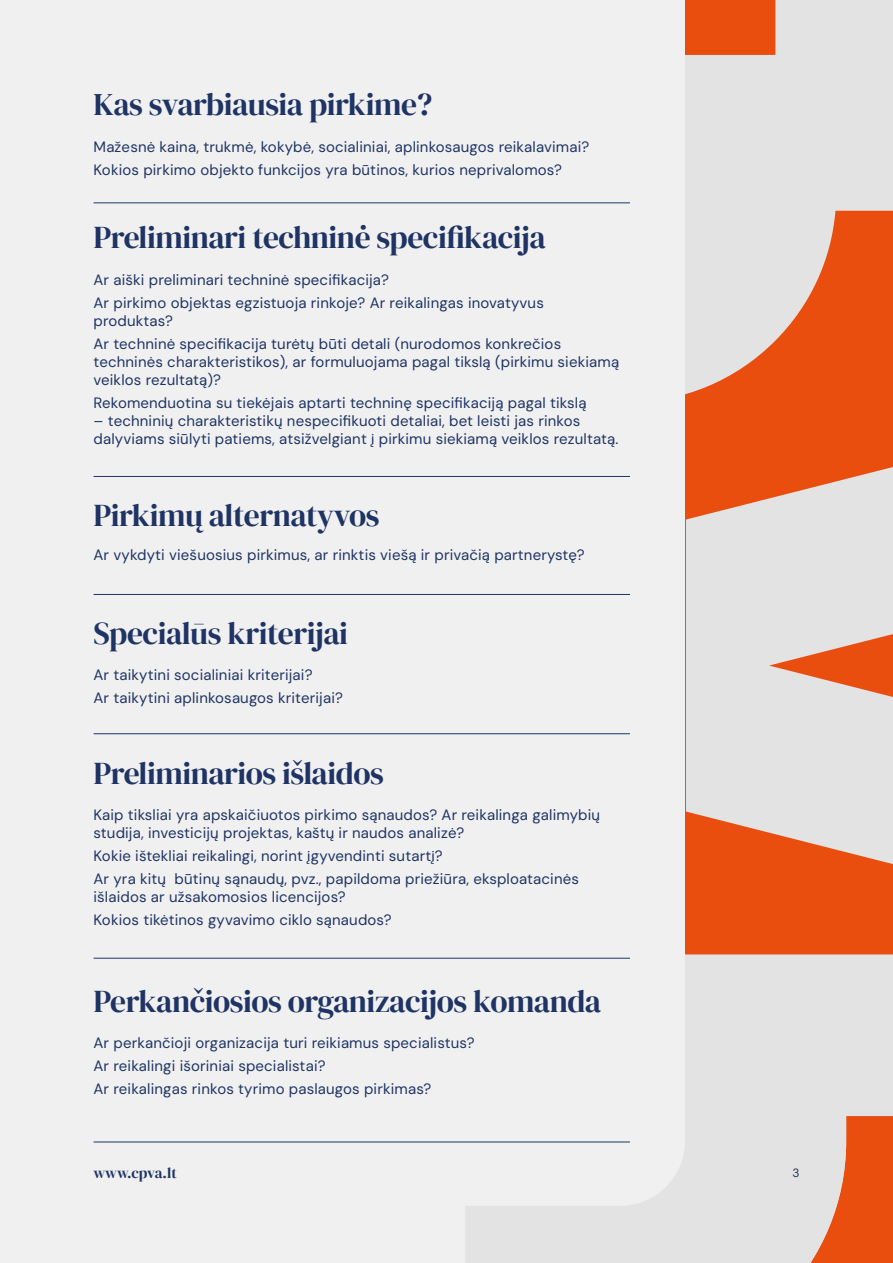
<style>
.page{position:relative;width:893px;height:1263px;background:#f0f0f0}
.page>*{position:absolute;margin:0;border:0;box-sizing:border-box;transform-origin:0 0}
.t1{font:31.5px "DM Serif Display";letter-spacing:-.015em;color:#1f3464}
.t2{font:15px/23.1px "DM Sans";letter-spacing:.01em;color:#1f3464}
.t3{font:15px "DM Serif Display";letter-spacing:-.005em;color:#1f3464}
.t4{font:12px "DM Sans";color:#1f3464}
</style>
<div class="page">
<div style="left:686px;top:0;width:207px;height:1263px;background:#e94e0f"></div>
<svg style="left:686px;top:0;width:207px;height:394px;fill:#e3e3e3"></svg>
<svg style="left:686px;top:467px;width:207px;height:397px;fill:#e3e3e3"></svg>
<svg style="left:465px;top:955px;width:428px;height:308px;fill:#e3e3e3"></svg>
<hr style="left:94px;top:203px;width:536px;height:1px;background:#1f3464">
<hr style="left:94px;top:958px;width:536px;height:1px;background:#1f3464">
<hr style="left:94px;top:733px;width:536px;height:1px;background:#1f3464">
<hr style="left:94px;top:594px;width:536px;height:1px;background:#1f3464">
<hr style="left:94px;top:476px;width:536px;height:1px;background:#1f3464">
<hr style="left:94px;top:1142px;width:536px;height:1px;background:#1f3464">
<h1 class="t1" style="left:94px;top:86px;width:340px">Kas svarbiausia pirkime?</h1>
<p class="t2" style="left:94px;top:135px;width:497px">Mažesnė kaina, trukmė, kokybė, socialiniai, aplinkosaugos reikalavimai?<br>Kokios pirkimo objekto funkcijos yra būtinos, kurios neprivalomos?</p>
<h1 class="t1" style="left:94px;top:220px;width:454px">Preliminari techninė specifikacija</h1>
<p class="t2" style="left:94px;top:268px;width:452px">Ar aiški preliminari techninė specifikacija?<br>Ar pirkimo objektas egzistuoja rinkoje? Ar reikalingas inovatyvus</p>
<p class="t2" style="left:94px;top:309px;width:469px">produktas?<br>Ar techninė specifikacija turėtų būti detali (nurodomos konkrečios</p>
<p class="t2" style="left:94px;top:353px;width:527px;line-height:18px">techninės charakteristikos), ar formuluojama pagal tikslą (pirkimu siekiamą veiklos rezultatą)?</p>
<p class="t2" style="left:94px;top:391px;width:494px">Rekomenduotina su tiekėjais aptarti techninę specifikaciją pagal tikslą</p>
<p class="t2" style="left:94px;top:412px;width:526px;line-height:18px">– techninių charakteristikų nespecifikuoti detaliai, bet leisti jas rinkos dalyviams siūlyti patiems, atsižvelgiant į pirkimu siekiamą veiklos rezultatą.</p>
<h1 class="t1" style="left:94px;top:497px;width:288px">Pirkimų alternatyvos</h1>
<p class="t2" style="left:94px;top:543px;width:492px">Ar vykdyti viešuosius pirkimus, ar rinktis viešą ir privačią partnerystę?</p>
<h1 class="t1" style="left:94px;top:615px;width:256px">Specialūs kriterijai</h1>
<p class="t2" style="left:94px;top:663px;width:251px">Ar taikytini socialiniai kriterijai?<br>Ar taikytini aplinkosaugos kriterijai?</p>
<h1 class="t1" style="left:94px;top:755px;width:292px">Preliminarios išlaidos</h1>
<p class="t2" style="left:94px;top:806px;width:508px;line-height:18px">Kaip tiksliai yra apskaičiuotos pirkimo sąnaudos? Ar reikalinga galimybių studija, investicijų projektas, kaštų ir naudos analizė?</p>
<p class="t2" style="left:94px;top:844px;width:487px">Kokie ištekliai reikalingi, norint įgyvendinti sutartį?<br>Ar yra kitų būtinų sąnaudų, pvz., papildoma priežiūra, eksploatacinės</p>
<p class="t2" style="left:94px;top:885px;width:300px">išlaidos ar užsakomosios licencijos?<br>Kokios tikėtinos gyvavimo ciklo sąnaudos?</p>
<h1 class="t1" style="left:94px;top:983px;width:509px">Perkančiosios organizacijos komanda</h1>
<p class="t2" style="left:94px;top:1031px;width:382px">Ar perkančioji organizacija turi reikiamus specialistus?<br>Ar reikalingi išoriniai specialistai?<br>Ar reikalingas rinkos tyrimo paslaugos pirkimas?</p>
<p class="t3" style="left:94px;top:1164px;width:85px">www.cpva.lt</p>
<p class="t4" style="left:792px;top:1165px;width:9px">3</p>
</div>
